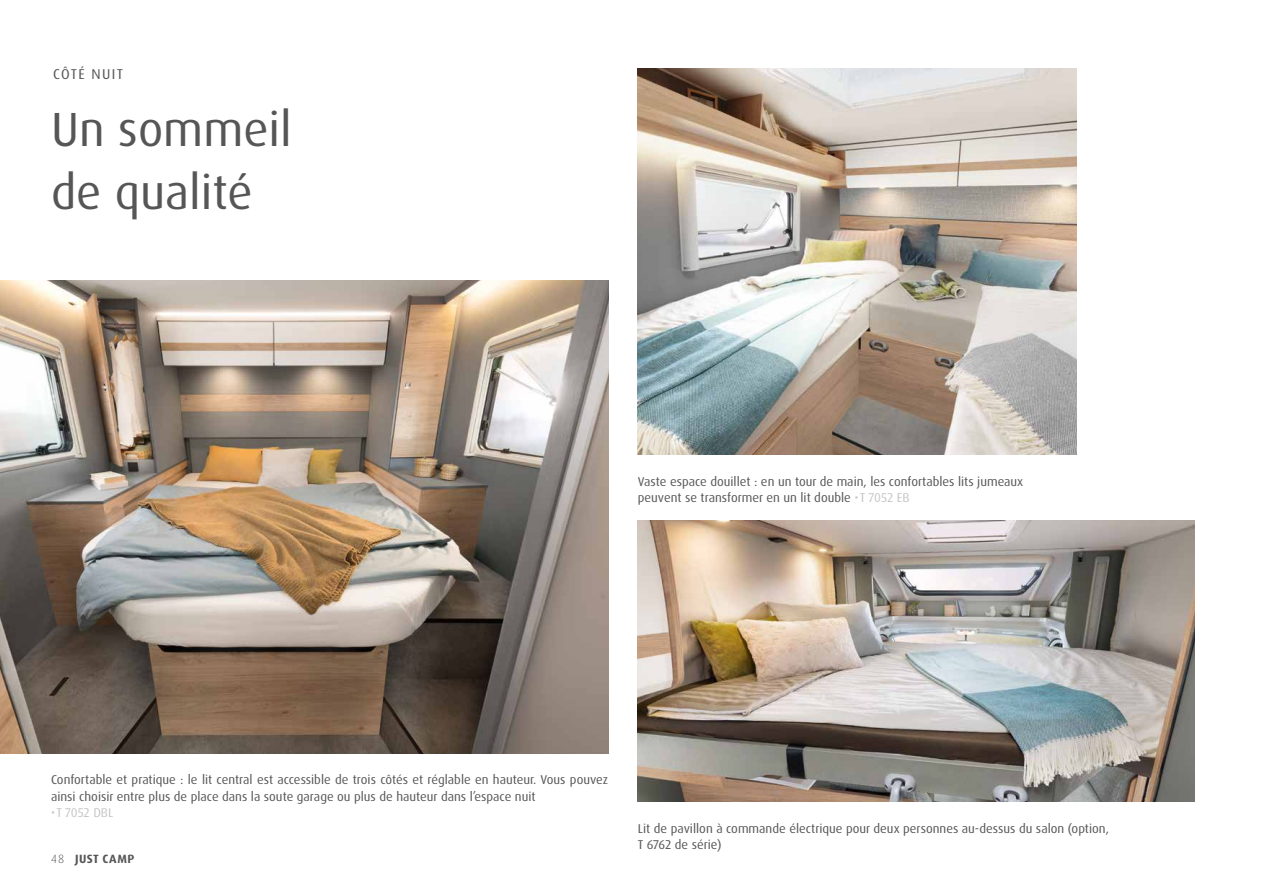
<style>
.page{position:relative;width:1263px;height:893px;background:#fff}
.page>*{position:absolute;margin:0;border:0;box-sizing:border-box;transform-origin:0 0}
.t1{font:48px/63px "Dax Pro";color:#565656}
.t2{font:14.25px "Dax Pro";letter-spacing:.1em;color:#565656}
.t3{font:12.75px/16.5px "Dax Pro";color:#565656}
.t4{font:12.75px "Dax Pro";letter-spacing:-.005em;color:#c5c6c6}
.t5{font:700 12px "Dax Pro";letter-spacing:.04em;color:#565656}
.t6{font:300 12px "Dax OT";color:#565656}
.s1{color:#c5c6c6}
</style>
<div class="page">
<img style="left:0;top:281px;width:608px;height:473px">
<img style="left:638px;top:68px;width:438px;height:387px">
<img style="left:638px;top:520px;width:557px;height:281px">
<p class="t2" style="left:53px;top:65px;width:72px">CÔTÉ NUIT</p>
<h1 class="t1" style="left:51px;top:98px;width:242px">Un sommeil de qualité</h1>
<p class="t3" style="left:638px;top:473px;width:387px">Vaste espace douillet : en un tour de main, les confortables lits jumeaux peuvent se transformer en un lit double <span class="s1">• T 7052 EB</span></p>
<p class="t3" style="left:51px;top:772px;width:558px">Confortable et pratique : le lit central est accessible de trois côtés et réglable en hauteur. Vous pouvez ainsi choisir entre plus de place dans la soute garage ou plus de hauteur dans l’espace nuit</p>
<p class="t4" style="left:51px;top:805px;width:64px">• T 7052 DBL</p>
<p class="t6" style="left:51px;top:851px;width:15px">48</p>
<p class="t5" style="left:75px;top:851px;width:61px">JUST CAMP</p>
<p class="t3" style="left:638px;top:820px;width:473px">Lit de pavillon à commande électrique pour deux personnes au-dessus du salon (option,<br>T 6762 de série)</p>
</div>
